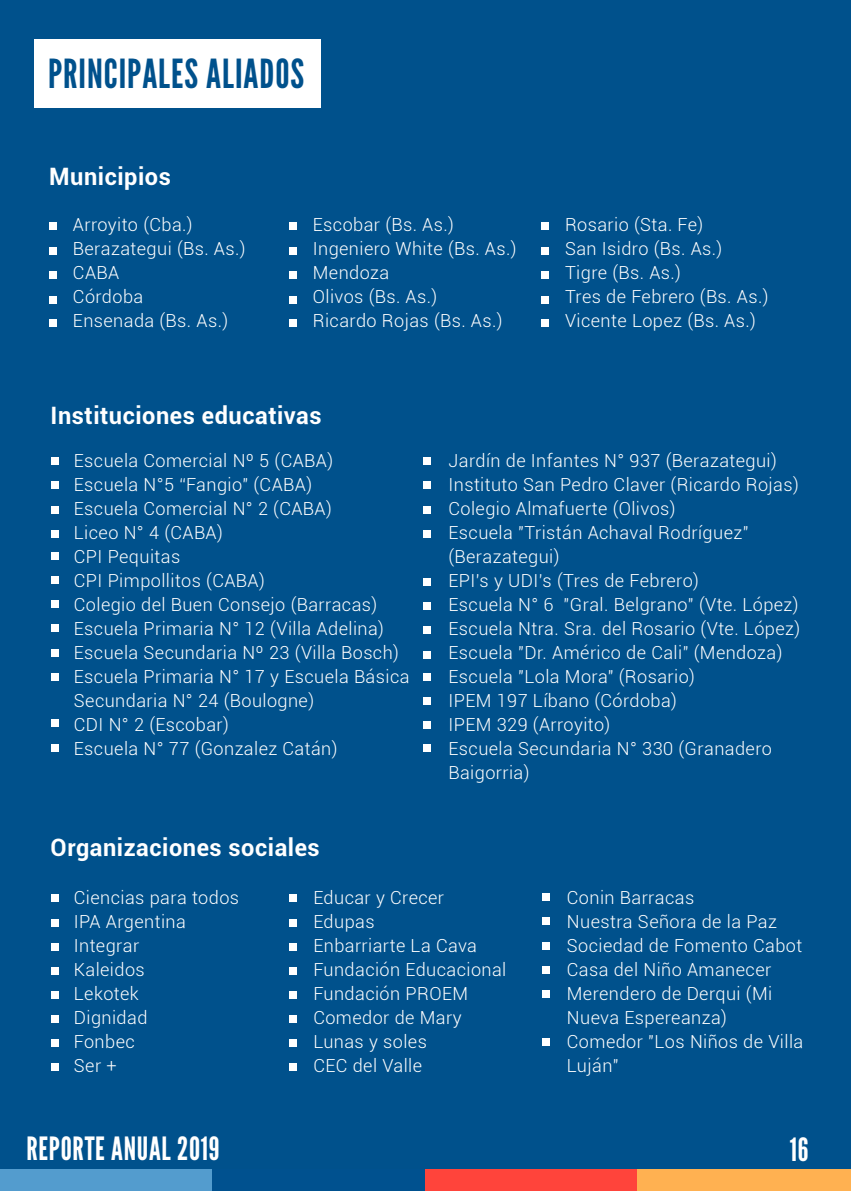
<style>
.page{position:relative;width:851px;height:1191px;background:#fff}
.page>*{position:absolute;margin:0;border:0;box-sizing:border-box;transform-origin:0 0}
.t1{font:40px "League Gothic";letter-spacing:.025em;color:#00518c}
.t2{font:32px "League Gothic";letter-spacing:.025em;color:#fff}
.t3{font:700 24px "Roboto";letter-spacing:.025em;color:#fff}
.t4{font:300 18px/24px "Roboto";letter-spacing:.025em;color:#fff}
</style>
<div class="page">
<div style="left:0;top:0;width:850px;height:1174px;background:#00518c"></div>
<div style="left:35px;top:39px;width:286px;height:68px;background:#fff"></div>
<div style="left:49px;top:222px;width:8px;height:8px;background:#fff"></div>
<div style="left:49px;top:247px;width:8px;height:7px;background:#fff"></div>
<div style="left:49px;top:271px;width:8px;height:8px;background:#fff"></div>
<div style="left:49px;top:296px;width:8px;height:7px;background:#fff"></div>
<div style="left:49px;top:319px;width:8px;height:7px;background:#fff"></div>
<div style="left:288px;top:222px;width:8px;height:8px;background:#fff"></div>
<div style="left:288px;top:247px;width:8px;height:7px;background:#fff"></div>
<div style="left:288px;top:271px;width:8px;height:8px;background:#fff"></div>
<div style="left:288px;top:296px;width:8px;height:7px;background:#fff"></div>
<div style="left:288px;top:319px;width:8px;height:7px;background:#fff"></div>
<div style="left:540px;top:222px;width:8px;height:8px;background:#fff"></div>
<div style="left:540px;top:247px;width:8px;height:7px;background:#fff"></div>
<div style="left:540px;top:271px;width:8px;height:8px;background:#fff"></div>
<div style="left:540px;top:296px;width:8px;height:7px;background:#fff"></div>
<div style="left:540px;top:319px;width:8px;height:7px;background:#fff"></div>
<div style="left:51px;top:457px;width:7px;height:8px;background:#fff"></div>
<div style="left:51px;top:481px;width:7px;height:8px;background:#fff"></div>
<div style="left:51px;top:505px;width:7px;height:8px;background:#fff"></div>
<div style="left:51px;top:530px;width:7px;height:7px;background:#fff"></div>
<div style="left:51px;top:552px;width:7px;height:8px;background:#fff"></div>
<div style="left:51px;top:576px;width:7px;height:8px;background:#fff"></div>
<div style="left:51px;top:600px;width:7px;height:8px;background:#fff"></div>
<div style="left:51px;top:624px;width:7px;height:8px;background:#fff"></div>
<div style="left:51px;top:649px;width:7px;height:7px;background:#fff"></div>
<div style="left:51px;top:673px;width:7px;height:8px;background:#fff"></div>
<div style="left:51px;top:719px;width:7px;height:8px;background:#fff"></div>
<div style="left:51px;top:744px;width:7px;height:7px;background:#fff"></div>
<div style="left:422px;top:457px;width:8px;height:8px;background:#fff"></div>
<div style="left:422px;top:481px;width:8px;height:8px;background:#fff"></div>
<div style="left:422px;top:505px;width:8px;height:8px;background:#fff"></div>
<div style="left:422px;top:530px;width:8px;height:7px;background:#fff"></div>
<div style="left:422px;top:578px;width:8px;height:8px;background:#fff"></div>
<div style="left:422px;top:602px;width:8px;height:8px;background:#fff"></div>
<div style="left:422px;top:626px;width:8px;height:8px;background:#fff"></div>
<div style="left:422px;top:651px;width:8px;height:7px;background:#fff"></div>
<div style="left:422px;top:673px;width:8px;height:8px;background:#fff"></div>
<div style="left:422px;top:697px;width:8px;height:7px;background:#fff"></div>
<div style="left:422px;top:721px;width:8px;height:8px;background:#fff"></div>
<div style="left:422px;top:744px;width:8px;height:7px;background:#fff"></div>
<div style="left:0;top:1169px;width:213px;height:22px;background:#539cce"></div>
<div style="left:213px;top:1169px;width:213px;height:22px;background:#00518f"></div>
<div style="left:425px;top:1169px;width:213px;height:22px;background:#ff443b"></div>
<div style="left:637px;top:1169px;width:213px;height:22px;background:#ffb151"></div>
<div style="left:51px;top:894px;width:7px;height:8px;background:#fff"></div>
<div style="left:51px;top:918px;width:7px;height:8px;background:#fff"></div>
<div style="left:51px;top:942px;width:7px;height:8px;background:#fff"></div>
<div style="left:51px;top:967px;width:7px;height:7px;background:#fff"></div>
<div style="left:51px;top:991px;width:7px;height:8px;background:#fff"></div>
<div style="left:51px;top:1015px;width:7px;height:8px;background:#fff"></div>
<div style="left:51px;top:1039px;width:7px;height:8px;background:#fff"></div>
<div style="left:51px;top:1063px;width:7px;height:8px;background:#fff"></div>
<div style="left:289px;top:894px;width:8px;height:8px;background:#fff"></div>
<div style="left:289px;top:918px;width:8px;height:8px;background:#fff"></div>
<div style="left:289px;top:942px;width:8px;height:8px;background:#fff"></div>
<div style="left:289px;top:967px;width:8px;height:7px;background:#fff"></div>
<div style="left:289px;top:991px;width:8px;height:8px;background:#fff"></div>
<div style="left:289px;top:1015px;width:8px;height:8px;background:#fff"></div>
<div style="left:289px;top:1039px;width:8px;height:8px;background:#fff"></div>
<div style="left:289px;top:1063px;width:8px;height:8px;background:#fff"></div>
<div style="left:541px;top:893px;width:8px;height:8px;background:#fff"></div>
<div style="left:541px;top:917px;width:8px;height:8px;background:#fff"></div>
<div style="left:541px;top:941px;width:8px;height:8px;background:#fff"></div>
<div style="left:541px;top:965px;width:8px;height:8px;background:#fff"></div>
<div style="left:541px;top:990px;width:8px;height:7px;background:#fff"></div>
<div style="left:541px;top:1038px;width:8px;height:8px;background:#fff"></div>
<h1 class="t1" style="left:48px;top:50px;width:258px">PRINCIPALES ALIADOS</h1>
<h3 class="t3" style="left:49px;top:160px;width:123px">Municipios</h3>
<p class="t4" style="left:73px;top:212px;width:174px">Arroyito (Cba.)<br>Berazategui (Bs. As.)<br>CABA<br>Córdoba<br>Ensenada (Bs. As.)</p>
<p class="t4" style="left:313px;top:212px;width:205px">Escobar (Bs. As.)<br>Ingeniero White (Bs. As.)<br>Mendoza<br>Olivos (Bs. As.)<br>Ricardo Rojas (Bs. As.)</p>
<p class="t4" style="left:565px;top:212px;width:205px">Rosario (Sta. Fe)<br>San Isidro (Bs. As.)<br>Tigre (Bs. As.)<br>Tres de Febrero (Bs. As.)<br>Vicente Lopez (Bs. As.)</p>
<h3 class="t3" style="left:51px;top:399px;width:272px">Instituciones educativas</h3>
<p class="t4" style="left:74px;top:447px;width:337px">Escuela Comercial Nº 5 (CABA)<br>Escuela N°5 “Fangio" (CABA)<br>Escuela Comercial N° 2 (CABA)<br>Liceo N° 4 (CABA)<br>CPI Pequitas<br>CPI Pimpollitos (CABA)<br>Colegio del Buen Consejo (Barracas)<br>Escuela Primaria N° 12 (Villa Adelina)<br>Escuela Secundaria Nº 23 (Villa Bosch)<br>Escuela Primaria N° 17 y Escuela Básica<br>Secundaria N° 24 (Boulogne)<br>CDI N° 2 (Escobar)<br>Escuela N° 77 (Gonzalez Catán)</p>
<p class="t4" style="left:448px;top:447px;width:353px">Jardín de Infantes N° 937 (Berazategui)<br>Instituto San Pedro Claver (Ricardo Rojas)<br>Colegio Almafuerte (Olivos)<br>Escuela "Tristán Achaval Rodríguez" (Berazategui)<br>EPI's y UDI's (Tres de Febrero)<br>Escuela N° 6 "Gral. Belgrano" (Vte. López)<br>Escuela Ntra. Sra. del Rosario (Vte. López)<br>Escuela "Dr. Américo de Cali" (Mendoza)<br>Escuela "Lola Mora" (Rosario)<br>IPEM 197 Líbano (Córdoba)<br>IPEM 329 (Arroyito)<br>Escuela Secundaria N° 330 (Granadero<br>Baigorria)</p>
<h3 class="t3" style="left:51px;top:830px;width:270px">Organizaciones sociales</h3>
<p class="t4" style="left:74px;top:884px;width:167px">Ciencias para todos<br>IPA Argentina<br>Integrar<br>Kaleidos<br>Lekotek<br>Dignidad<br>Fonbec<br>Ser +</p>
<p class="t4" style="left:313px;top:884px;width:194px">Educar y Crecer<br>Edupas<br>Enbarriarte La Cava<br>Fundación Educacional<br>Fundación PROEM<br>Comedor de Mary<br>Lunas y soles<br>CEC del Valle</p>
<p class="t4" style="left:567px;top:884px;width:238px">Conin Barracas<br>Nuestra Señora de la Paz<br>Sociedad de Fomento Cabot<br>Casa del Niño Amanecer<br>Merendero de Derqui (Mi<br>Nueva Espereanza)<br>Comedor "Los Niños de Villa<br>Luján"</p>
<h2 class="t2" style="left:27px;top:1129px;width:194px">REPORTE ANUAL 2019</h2>
<h2 class="t2" style="left:789px;top:1130px;width:20px">16</h2>
</div>
